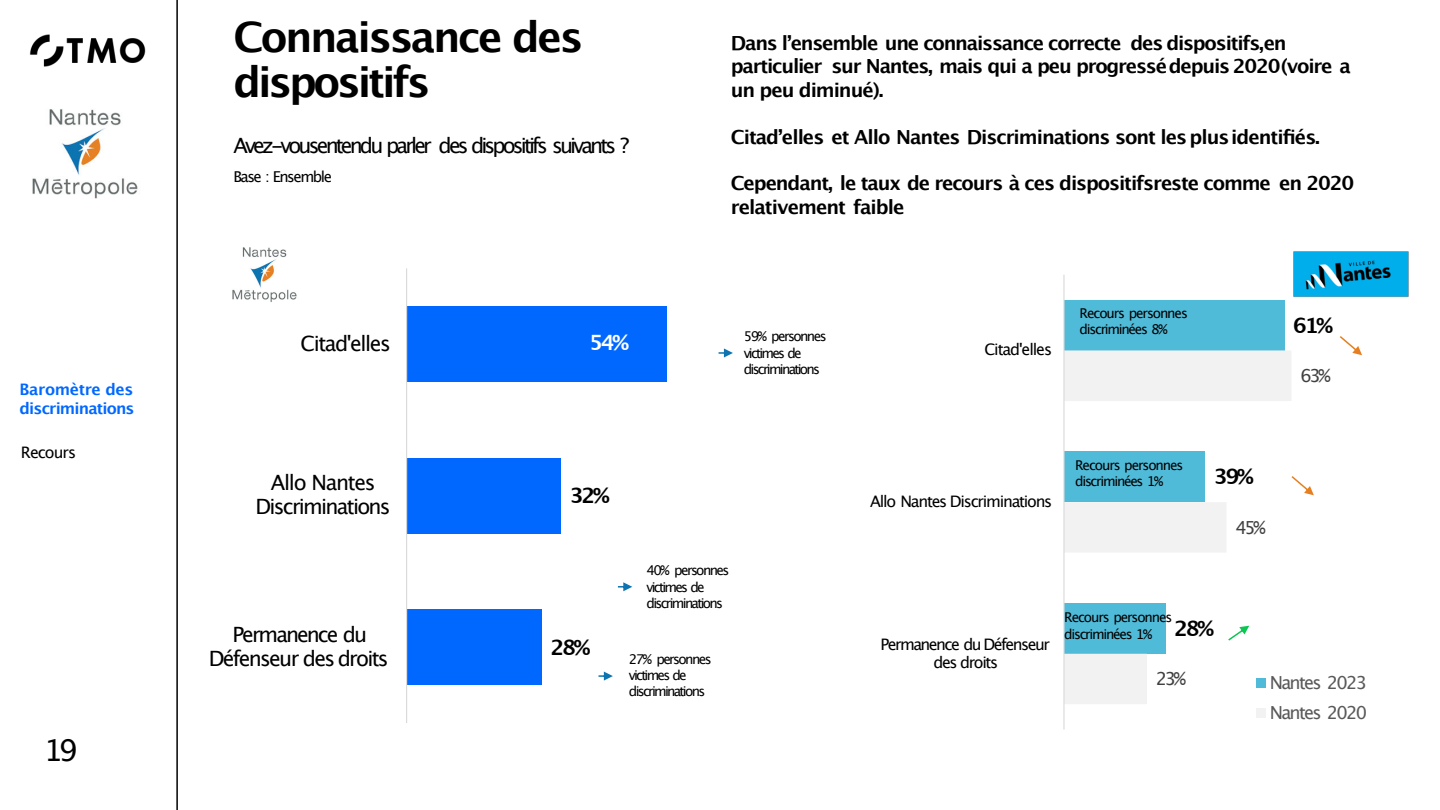
<style>
.page{position:relative;width:1440px;height:810px;background:#fff}
.page>*{position:absolute;margin:0;border:0;box-sizing:border-box;transform-origin:0 0}
.t1{font:700 42px/45.3px "Lucida Grande";letter-spacing:-.06em;color:#000}
.t2{font:30px "Lucida Grande";color:#000}
.t3{font:21.15px "Lucida Grande";letter-spacing:-.08em;color:#000}
.t4{font:700 21.15px "Lucida Grande";color:#fff}
.t5{font:700 21.15px "Lucida Grande";color:#000}
.t6{font:21px "Lucida Grande";letter-spacing:-.135em;color:#000}
.t7{font:21px/24.3px "Lucida Grande";letter-spacing:-.095em;color:#000;text-align:center}
.t8{font:700 21px "Lucida Grande";letter-spacing:-.105em;color:#000}
.t9{font:21px "Lucida Grande";letter-spacing:-.07em;color:#000}
.t10{font:700 19.5px/23.4px "Lucida Grande";letter-spacing:-.055em;color:#000}
.t11{font:18px/29.5px "Lucida Grande";letter-spacing:-.095em;color:#595959}
.t12{font:18px "Lucida Grande";color:#404040}
.t13{font:15.9px/18.3px "Lucida Grande";letter-spacing:-.08em;color:#000;text-align:center}
.t14{font:700 15.9px/18.9px "Lucida Grande";letter-spacing:-.055em;color:#0068ff}
.t15{font:15.9px "Lucida Grande";letter-spacing:-.06em;color:#000}
.t16{font:15px "Lucida Grande";letter-spacing:-.095em;color:#000}
.t17{font:13.5px/16.2px "Lucida Grande";letter-spacing:-.115em;color:#000}
.t18{font:13.5px/16.2px "Lucida Grande";letter-spacing:-.08em;color:#000}
</style>
<div class="page">
<hr style="left:176px;top:0;width:2px;height:810px;background:#000">
<img style="left:29px;top:34px;width:117px;height:33px">
<img style="left:32px;top:109px;width:106px;height:90px">
<div style="left:407px;top:306px;width:260px;height:76px;background:#0068ff"></div>
<div style="left:407px;top:458px;width:154px;height:76px;background:#0068ff"></div>
<div style="left:407px;top:609px;width:135px;height:76px;background:#0068ff"></div>
<hr style="left:406px;top:268px;width:1px;height:455px;background:#d9d9d9">
<div style="left:1064px;top:300px;width:220px;height:50px;background:#50bbd8"></div>
<svg style="left:1065px;top:350px;width:227px;height:354px"></svg>
<hr style="left:1063px;top:275px;width:2px;height:455px;background:#d9d9d9">
<div style="left:1256px;top:679px;width:10px;height:9px;background:#50bbd8"></div>
<div style="left:1256px;top:708px;width:10px;height:10px;background:#f2f2f2"></div>
<img style="left:232px;top:247px;width:65px;height:55px">
<img style="left:1294px;top:251px;width:115px;height:47px">
<svg style="left:719px;top:348px;width:14px;height:9px"></svg>
<svg style="left:598px;top:672px;width:15px;height:9px"></svg>
<svg style="left:618px;top:582px;width:14px;height:9px"></svg>
<svg style="left:1228px;top:626px;width:21px;height:15px"></svg>
<svg style="left:1292px;top:476px;width:22px;height:19px"></svg>
<svg style="left:1340px;top:336px;width:22px;height:19px"></svg>
<p class="t14" style="left:20px;top:381px;width:116px">Baromètre des discriminations</p>
<p class="t15" style="left:21px;top:446px;width:57px">Recours</p>
<h2 class="t2" style="left:44px;top:738px;width:36px">19</h2>
<h1 class="t1" style="left:233px;top:17px;width:351px">Connaissance des dispositifs</h1>
<p class="t6" style="left:233px;top:137px;width:397px">Avez-vousentendu parler des dispositifs suivants ?</p>
<p class="t16" style="left:233px;top:170px;width:100px">Base : Ensemble</p>
<p class="t10" style="left:731px;top:33px;width:621px">Dans lʼensemble une connaissance correcte des dispositifs,en particulier sur Nantes, mais qui a peu progressédepuis 2020(voire a un peu diminué).</p>
<p class="t10" style="left:731px;top:126px;width:591px">Citadʼelles et Allo Nantes Discriminations sont les plusidentifiés.</p>
<p class="t10" style="left:731px;top:173px;width:625px">Cependant, le taux de recours à ces dispositifsreste comme en 2020 relativement faible</p>
<p class="t9" style="left:301px;top:334px;width:92px">Citad'elles</p>
<p class="t7" style="left:255px;top:472px;width:137px">Allo Nantes<br>Discriminations</p>
<p class="t4" style="left:589px;top:333px;width:41px">54%</p>
<p class="t17" style="left:744px;top:329px;width:84px">59% personnes victimes de discriminations</p>
<p class="t8" style="left:570px;top:487px;width:41px">32%</p>
<p class="t17" style="left:647px;top:563px;width:84px">40% personnes victimes de discriminations</p>
<p class="t13" style="left:984px;top:342px;width:69px">Citad'elles</p>
<p class="t18" style="left:1080px;top:306px;width:110px">Recours personnes discriminées 8%</p>
<p class="t8" style="left:1293px;top:316px;width:41px">61%</p>
<p class="t12" style="left:1300px;top:368px;width:32px">63%</p>
<p class="t13" style="left:870px;top:493px;width:184px">Allo Nantes Discriminations</p>
<p class="t18" style="left:1075px;top:458px;width:110px">Recours personnes discriminées 1%</p>
<p class="t8" style="left:1214px;top:468px;width:41px">39%</p>
<p class="t12" style="left:1235px;top:520px;width:32px">45%</p>
<p class="t7" style="left:233px;top:623px;width:136px">Permanence du</p>
<p class="t3" style="left:209px;top:649px;width:182px">Défenseur des droits</p>
<p class="t5" style="left:550px;top:638px;width:41px">28%</p>
<p class="t17" style="left:629px;top:652px;width:84px">27% personnes victimes de discriminations</p>
<p class="t13" style="left:881px;top:636px;width:171px">Permanence du Défenseur des droits</p>
<p class="t18" style="left:1064px;top:610px;width:110px">Recours personnes discriminées 1%</p>
<p class="t8" style="left:1174px;top:619px;width:41px">28%</p>
<p class="t12" style="left:1156px;top:671px;width:32px">23%</p>
<p class="t11" style="left:1270px;top:669px;width:99px">Nantes 2023<br>Nantes 2020</p>
</div>
